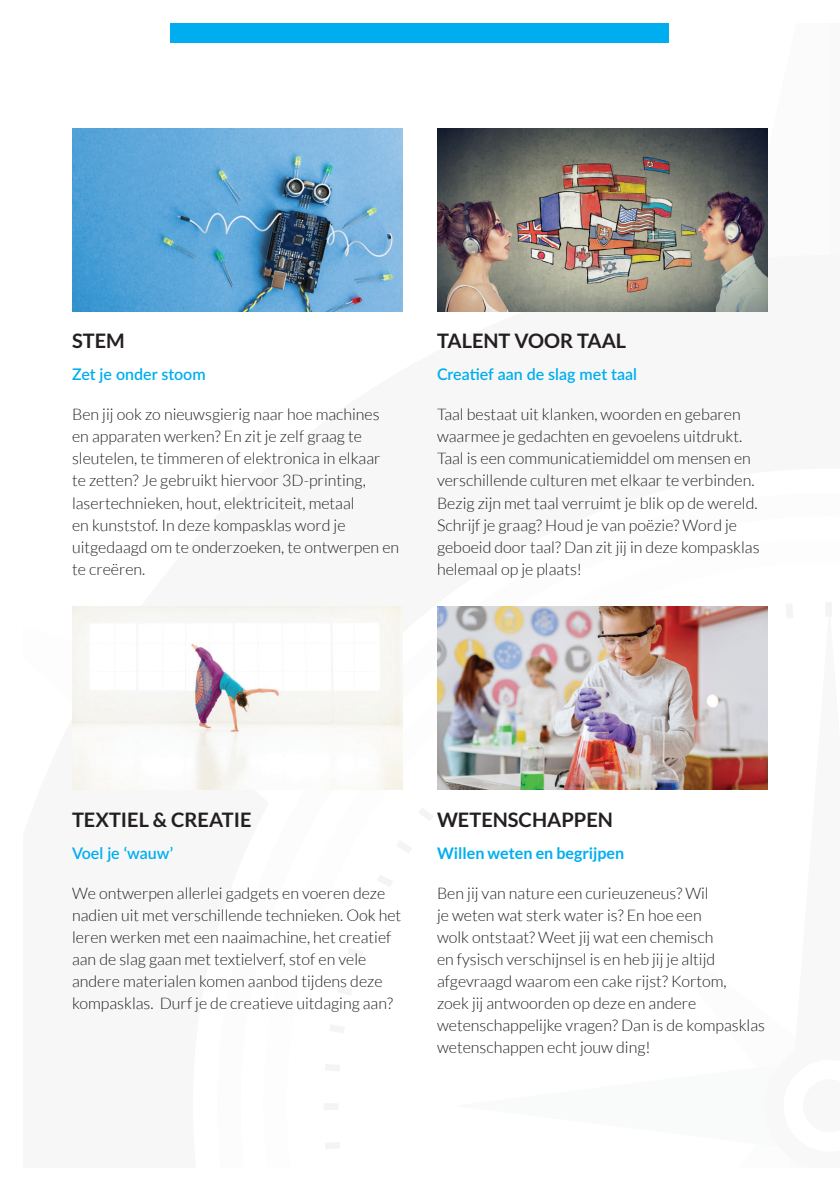
<style>
.page{position:relative;width:840px;height:1191px;background:#fff}
.page>*{position:absolute;margin:0;border:0;box-sizing:border-box;transform-origin:0 0}
.t1{font:700 20px "Lato";color:#231f20}
.t2{font:300 16px/22px "Lato";color:#231f20}
.t3{font:600 16px "Lato";color:#00aeef}
.t4{font:700 16px "Lato";color:#00aeef}
</style>
<div class="page">
<svg style="left:767px;top:128px;width:1px;height:127px"></svg>
<svg style="left:348px;top:949px;width:15px;height:9px"></svg>
<svg style="left:330px;top:1025px;width:14px;height:8px"></svg>
<svg style="left:442px;top:789px;width:16px;height:1px"></svg>
<svg style="left:324px;top:1104px;width:14px;height:6px"></svg>
<svg style="left:337px;top:986px;width:15px;height:9px"></svg>
<svg style="left:397px;top:841px;width:14px;height:12px"></svg>
<svg style="left:419px;top:809px;width:14px;height:11px"></svg>
<svg style="left:362px;top:911px;width:14px;height:10px"></svg>
<svg style="left:378px;top:875px;width:14px;height:11px"></svg>
<svg style="left:325px;top:1064px;width:15px;height:7px"></svg>
<svg style="left:763px;top:603px;width:68px;height:187px"></svg>
<svg style="left:325px;top:1142px;width:15px;height:7px"></svg>
<img style="left:72px;top:606px;width:331px;height:183px">
<img style="left:437px;top:128px;width:330px;height:183px">
<img style="left:72px;top:128px;width:331px;height:183px">
<img style="left:437px;top:606px;width:330px;height:183px">
<div style="left:170px;top:6px;width:499px;height:37px;background:#00aeef"></div>
<div style="left:0;top:0;width:839px;height:23px;background:#fff"></div>
<p class="t1" style="left:72px;top:330px;width:54px">STEM</p>
<p class="t3" style="left:72px;top:363px;width:135px">Zet je onder stoom</p>
<p class="t2" style="left:72px;top:404px;width:328px">Ben jij ook zo nieuwsgierig naar hoe machines en apparaten werken? En zit je zelf graag te sleutelen, te timmeren of elektronica in elkaar<br>te zetten? Je gebruikt hiervoor 3D-printing, lasertechnieken, hout, elektriciteit, metaal<br>en kunststof. In deze kompasklas word je uitgedaagd om te onderzoeken, te ontwerpen en te creëren.</p>
<p class="t1" style="left:437px;top:330px;width:107px">TALENT VOOR</p>
<p class="t1" style="left:576px;top:330px;width:25px">TAAL</p>
<p class="t3" style="left:437px;top:363px;width:201px">Creatief aan de slag met taal</p>
<p class="t2" style="left:437px;top:404px;width:324px">Taal bestaat uit klanken, woorden en gebaren waarmee je gedachten en gevoelens uitdrukt.<br>Taal is een communicatiemiddel om mensen en verschillende culturen met elkaar te verbinden.<br>Bezig zijn met taal verruimt je blik op de wereld.<br>Schrijf je graag? Houd je van poëzie? Word je geboeid door taal? Dan zit jij in deze kompasklas helemaal op je plaats!</p>
<p class="t1" style="left:72px;top:808px;width:181px">TEXTI EL &amp; CREATI E</p>
<p class="t3" style="left:72px;top:841px;width:102px">Voel je ‘wauw’</p>
<p class="t2" style="left:72px;top:882px;width:330px">We ontwerpen allerlei gadgets en voeren deze nadien uit met verschillende technieken. Ook het leren werken met een naaimachine, het creatief aan de slag gaan met textielverf, stof en vele andere materialen komen aanbod tijdens deze kompasklas. Durf je de creatieve uitdaging aan?</p>
<p class="t1" style="left:437px;top:808px;width:124px">WETENSCHAPP</p>
<p class="t1" style="left:586px;top:808px;width:28px">EN</p>
<p class="t4" style="left:437px;top:844px;width:189px">WILLEN WETEN EN BEGRIJPEN</p>
<p class="t2" style="left:437px;top:882px;width:329px">Ben jij van nature een curieuzeneus? Wil<br>je weten wat sterk water is? En hoe een<br>wolk ontstaat? Weet jij wat een chemisch<br>en fysisch verschijnsel is en heb jij je altijd afgevraagd waarom een cake rijst? Kortom,<br>zoek jij antwoorden op deze en andere wetenschappelijke vragen? Dan is de kompasklas wetenschappen echt jouw ding!</p>
</div>
